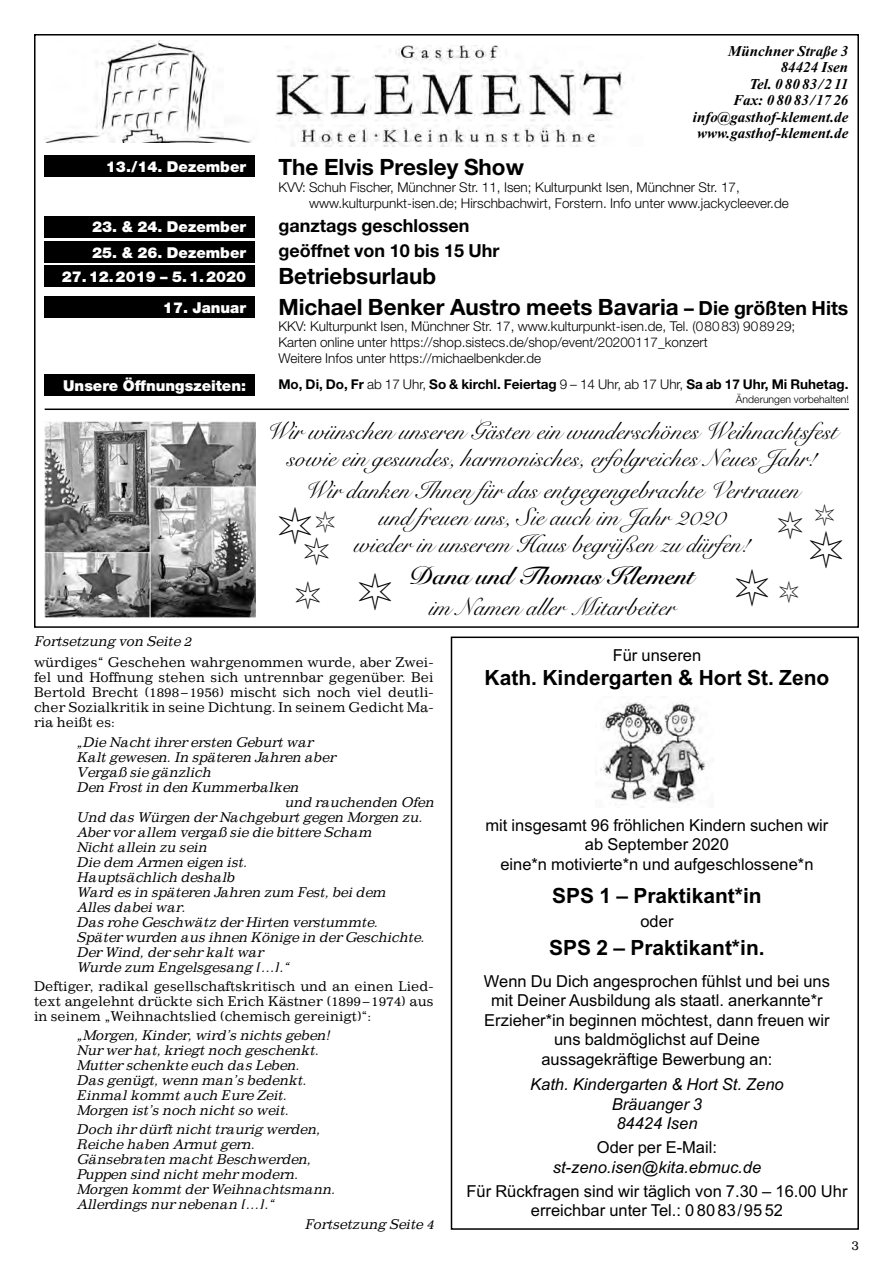
<style>
.page{position:relative;width:893px;height:1263px;background:#fff}
.page>*{position:absolute;margin:0;border:0;box-sizing:border-box;transform-origin:0 0}
.t1{font:36px "Xmas LH Pi One";color:#000}
.t2{font:27px "Xmas LH Pi One";color:#000}
.t3{font:24.75px/27.3px "Snell Roundhand";color:#000;text-align:center}
.t4{font:700 24.75px "Snell Roundhand";color:#000}
.t5{font:700 22.5px/31.2px "Helvetica Neue LT";color:#000}
.t6{font:700 21px "Arial";color:#000}
.t7{font:21px "Xmas LH Pi One";color:#000}
.t8{font:700 18px/25.5px "Helvetica Neue LT";color:#000}
.t9{font:16.5px/19.5px "Arial";color:#000;text-align:center}
.t10{font:italic 16.5px/19.5px "Arial";color:#000;text-align:center}
.t11{font:italic 700 15px/16.5px "Times New Roman";color:#000;text-align:right}
.t12{font:900 15px "Helvetica Neue";color:#fff}
.t13{font:italic 13.5px/15px "Impressum";color:#000}
.t14{font:13.5px/15px "Impressum";color:#000;text-align:justify}
.t15{font:300 13.5px/15.8px "Helvetica Neue LT";color:#000}
.t16{font:700 13.5px "Helvetica Neue LT";color:#000}
.t17{font:300 10.5px "Helvetica Neue LT";color:#000}
.s1{font-size:19.5px}
.s2{font-weight:300}
.s3{font-size:36px}
</style>
<div class="page">
<img style="left:45px;top:41px;width:207px;height:101px">
<img style="left:275px;top:45px;width:350px;height:102px">
<div style="left:45px;top:297px;width:210px;height:21px;background:#000"></div>
<div style="left:45px;top:156px;width:210px;height:21px;background:#000"></div>
<div style="left:45px;top:241px;width:210px;height:22px;background:#000"></div>
<div style="left:45px;top:216px;width:210px;height:21px;background:#000"></div>
<div style="left:45px;top:266px;width:210px;height:21px;background:#000"></div>
<div style="left:45px;top:375px;width:210px;height:21px;background:#000"></div>
<hr style="left:45px;top:408px;width:804px;height:2px;background:#000">
<img style="left:45px;top:421px;width:210px;height:197px">
<div style="left:451px;top:636px;width:408px;height:594px;border:2px solid #000"></div>
<img style="left:600px;top:701px;width:105px;height:104px">
<p class="t12" style="left:106px;top:161px;width:142px">13./14. Dezember</p>
<p class="t12" style="left:92px;top:222px;width:155px">23. &amp; 24. Dezember</p>
<p class="t12" style="left:62px;top:271px;width:186px">27.12.2019 – 5.1.2020</p>
<p class="t12" style="left:92px;top:247px;width:155px">25. &amp; 26. Dezember</p>
<p class="t12" style="left:163px;top:302px;width:85px">17. Januar</p>
<p class="t12" style="left:63px;top:380px;width:184px">Unsere Öffnungszeiten:</p>
<p class="t11" style="left:693px;top:44px;width:157px">Münchner Straße 3<br>84424 Isen<br>Tel. 0 80 83/2 11<br>Fax: 0 80 83/17 26 info@gasthof-klement.de www.gasthof-klement.de</p>
<h3 class="t5" style="left:278px;top:153px;width:247px">The Elvis Presley Show</h3>
<p class="t15" style="left:309px;top:181px;width:481px;text-indent:-31px">KVV: Schuh Fischer, Münchner Str. 11, Isen; Kulturpunkt Isen, Münchner Str. 17, www.kulturpunkt-isen.de; Hirschbachwirt, Forstern. Info unter www.jackycleever.de</p>
<h3 class="t8" style="left:278px;top:214px;width:223px">ganztags geschlossen geöffnet von 10 bis 15 Uhr</h3>
<h3 class="t5" style="left:278px;top:263px;width:572px">Betriebsurlaub<br>Michael Benker Austro meets Bavaria <span class="s1">– Die größten Hits</span></h3>
<p class="t15" style="left:278px;top:320px;width:518px">KKV: Kulturpunkt Isen, Münchner Str. 17, www.kulturpunkt-isen.de, Tel. (080 83) 9089 29;<br>Karten online unter https://shop.sistecs.de/shop/event/20200117_konzert<br>Weitere Infos unter https://michaelbenkder.de</p>
<p class="t16" style="left:278px;top:379px;width:572px">Mo, Di, Do, Fr <span class="s2">ab 17 Uhr,</span> So &amp; kirchl. Feiertag <span class="s2">9 – 14 Uhr, ab 17 Uhr,</span> Sa ab 17 Uhr, Mi Ruhetag.</p>
<h3 class="t3" style="left:266px;top:420px;width:573px">Wir wünschen unseren Gästen ein wunderschönes Weihnachtsfest sowie ein gesundes, harmonisches, erfolgreiches Neues Jahr!</h3>
<h3 class="t3" style="left:304px;top:479px;width:497px">Wir danken Ihnen für das entgegengebrachte Vertrauen und freuen uns, Sie auch im Jahr 2020<br>wieder in unserem Haus begrüßen zu dürfen!</h3>
<h3 class="t4" style="left:409px;top:561px;width:286px">Dana und Thomas Klement</h3>
<h3 class="t3" style="left:429px;top:597px;width:248px">im Namen aller Mitarbeiter</h3>
<p class="t17" style="left:736px;top:395px;width:115px">Änderungen vorbehalten!</p>
<h3 class="t7" style="left:315px;top:510px;width:22px">-</h3>
<h3 class="t7" style="left:814px;top:503px;width:22px">-</h3>
<h1 class="t1" style="left:734px;top:567px;width:37px">-</h1>
<h1 class="t1" style="left:277px;top:505px;width:37px">-</h1>
<h2 class="t2" style="left:777px;top:510px;width:28px">-</h2>
<h1 class="t1" style="left:808px;top:529px;width:37px">-</h1>
<h2 class="t2" style="left:303px;top:536px;width:28px">-</h2>
<h2 class="t2" style="left:295px;top:580px;width:100px">- <span class="s3">-</span></h2>
<h3 class="t7" style="left:778px;top:580px;width:22px">-</h3>
<p class="t13" style="left:34px;top:635px;width:161px">Fortsetzung von Seite 2</p>
<p class="t14" style="left:34px;top:656px;width:401px">würdiges“ Geschehen wahrgenommen wurde, aber Zwei&shy;fel und Hoffnung stehen sich untrennbar gegenüber. Bei Bertold Brecht (1898 –1956) mischt sich noch viel deutli&shy;cher Sozialkritik in seine Dichtung. In seinem Gedicht Ma&shy;ria heißt es:</p>
<p class="t13" style="left:77px;top:735px;width:241px">„Die Nacht ihrerersten Geburt war</p>
<p class="t13" style="left:77px;top:750px;width:263px">Kalt gewesen.In späteren Jahren aber</p>
<p class="t13" style="left:77px;top:765px;width:138px">Vergaß sie gänzlich</p>
<p class="t13" style="left:77px;top:780px;width:226px">Den Frost in den Kummerbalken</p>
<p class="t13" style="left:284px;top:795px;width:153px">und rauchenden Ofen</p>
<p class="t13" style="left:77px;top:810px;width:350px">Und das Würgen derNachgeburt gegen Morgen zu.</p>
<p class="t13" style="left:77px;top:825px;width:299px">Abervorallem vergaß sie die bittere Scham</p>
<p class="t13" style="left:77px;top:840px;width:134px">Nicht allein zu sein</p>
<p class="t13" style="left:77px;top:855px;width:174px">Die dem Armen eigen ist.</p>
<p class="t13" style="left:77px;top:870px;width:162px">Hauptsächlich deshalb</p>
<p class="t13" style="left:77px;top:885px;width:313px">Ward es in späteren Jahren zum Fest,beidem</p>
<p class="t13" style="left:77px;top:900px;width:113px">Alles dabeiwar.</p>
<p class="t13" style="left:77px;top:915px;width:305px">Das rohe Geschwätz derHirten verstummte.</p>
<p class="t13" style="left:77px;top:930px;width:352px">Späterwurden aus ihnen Könige in derGeschichte.</p>
<p class="t13" style="left:77px;top:945px;width:191px">DerWind,dersehrkalt war</p>
<p class="t13" style="left:77px;top:960px;width:217px">Wurde zum Engelsgesang […].“</p>
<p class="t14" style="left:34px;top:980px;width:401px">Deftiger, radikal gesellschaftskritisch und an einen Lied&shy;text angelehnt drückte sich Erich Kästner (1899 –1974) aus in seinem „Weihnachtslied (chemisch gereinigt)“:</p>
<p class="t13" style="left:77px;top:1029px;width:258px">„Morgen,Kinder,wird’s nichts geben!<br>Nurwerhat,kriegt noch geschenkt.<br>Mutterschenkte euch das Leben.<br>Das genügt,wenn man’s bedenkt.<br>Einmalkommt auch Eure Zeit.<br>Morgen ist’s noch nicht so weit.</p>
<p class="t13" style="left:77px;top:1123px;width:263px">Doch ihrdürft nicht traurig werden,<br>Reiche haben Armut gern.<br>Gänsebraten macht Beschwerden,<br>Puppen sind nicht mehrmodern.<br>Morgen kommt derWeihnachtsmann.<br>Allerdings nurnebenan […].“</p>
<p class="t13" style="left:305px;top:1217px;width:133px">Fortsetzung Seite 4</p>
<p class="t9" style="left:613px;top:647px;width:90px">Für unseren</p>
<h3 class="t6" style="left:485px;top:670px;width:346px">Kath. Kindergarten &amp; Hort St. Zeno</h3>
<p class="t9" style="left:485px;top:817px;width:344px">mit insgesamt 96 fröhlichen Kindern suchen wir ab September 2020<br>eine*n motivierte*n und aufgeschlossene*n</p>
<h3 class="t6" style="left:552px;top:888px;width:211px">SPS 1 – Praktikant*in</h3>
<p class="t9" style="left:640px;top:913px;width:35px">oder</p>
<h3 class="t6" style="left:549px;top:940px;width:217px">SPS 2 – Praktikant*in.</h3>
<p class="t9" style="left:484px;top:973px;width:347px">Wenn Du Dich angesprochen fühlst und bei uns mit Deiner Ausbildung als staatl. anerkannte*r Erzieher*in beginnen möchtest, dann freuen wir uns baldmöglichst auf Deine<br>aussagekräftige Bewerbung an:</p>
<p class="t10" style="left:530px;top:1076px;width:255px">Kath. Kindergarten &amp; Hort St. Zeno<br>Bräuanger 3<br>84424 Isen</p>
<p class="t9" style="left:597px;top:1139px;width:122px">Oder per E-Mail:</p>
<p class="t10" style="left:553px;top:1159px;width:210px">st-zeno.isen@kita.ebmuc.de</p>
<p class="t9" style="left:466px;top:1183px;width:383px">Für Rückfragen sind wir täglich von 7.30 – 16.00 Uhr erreichbar unter Tel.: 0 80 83/95 52</p>
<p class="t14" style="left:851px;top:1238px;width:9px">3</p>
</div>
